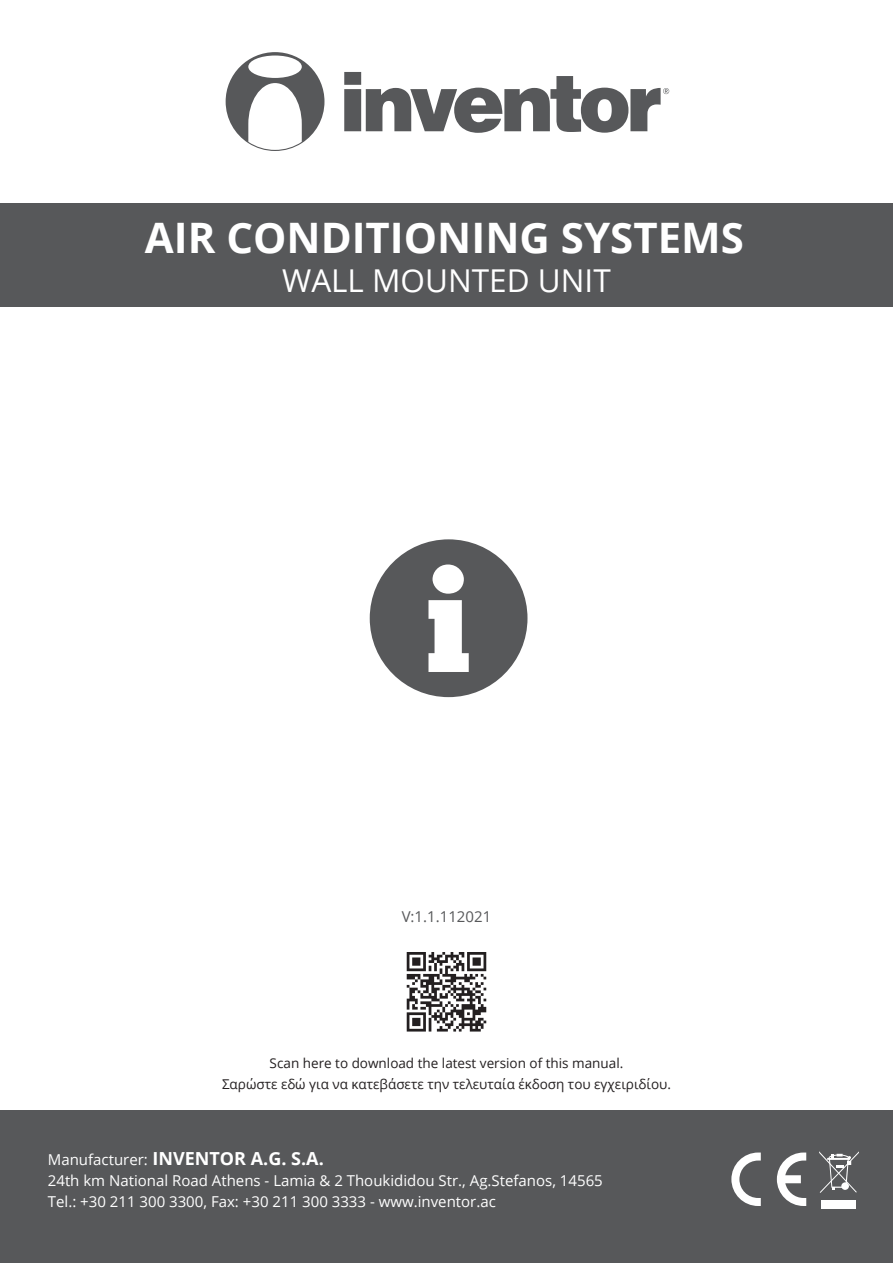
<style>
.page{position:relative;width:893px;height:1263px;background:#fff}
.page>*{position:absolute;margin:0;border:0;box-sizing:border-box;transform-origin:0 0}
.t1{font:700 42px "Open Sans";color:#fff}
.t2{font:31.5px "Open Sans";color:#fff}
.t3{font:700 18px "Open Sans";color:#fff}
.t4{font:15px/21px "Open Sans";color:#fff}
.t5{font:15px "Open Sans";color:#57585a}
.t6{font:13.5px/21.6px "Open Sans";color:#231f20;text-align:center}
.s1{font-weight:400;font-size:15px}
</style>
<div class="page">
<div style="left:0;top:1110px;width:893px;height:153px;background:#57585a"></div>
<svg style="left:406px;top:952px;width:81px;height:80px"></svg>
<div style="left:370px;top:539px;width:157px;height:158px;background:#57585a;border-radius:50%"></div>
<svg style="left:428px;top:564px;width:41px;height:108px"></svg>
<svg style="left:344px;top:72px;width:325px;height:61px"></svg>
<svg style="left:226px;top:52px;width:98px;height:99px"></svg>
<div style="left:0;top:203px;width:893px;height:104px;background:#57585a"></div>
<div style="left:821px;top:1200px;width:35px;height:9px;background:#fff"></div>
<svg style="left:819px;top:1151px;width:40px;height:42px"></svg>
<svg style="left:731px;top:1152px;width:75px;height:54px"></svg>
<h1 class="t1" style="left:145px;top:208px;width:601px">AIR CONDITIONING SYSTEMS</h1>
<h2 class="t2" style="left:282px;top:259px;width:330px">WALL MOUNTED UNIT</h2>
<p class="t5" style="left:402px;top:906px;width:91px">V:1.1.112021</p>
<p class="t6" style="left:222px;top:1051px;width:450px">Scan here to download the latest version of this manual.<br>Σαρώστε εδώ για να κατεβάσετε την τελευταία έκδοση του εγχειριδίου.</p>
<p class="t3" style="left:48px;top:1146px;width:278px"><span class="s1">Manufacturer:</span> INVENTOR A.G. S.A.</p>
<p class="t4" style="left:48px;top:1170px;width:556px">24th km National Road Athens - Lamia &amp; 2 Thoukididou Str., Ag.Stefanos, 14565<br>Tel.: +30 211 300 3300, Fax: +30 211 300 3333 - www.inventor.ac</p>
</div>
